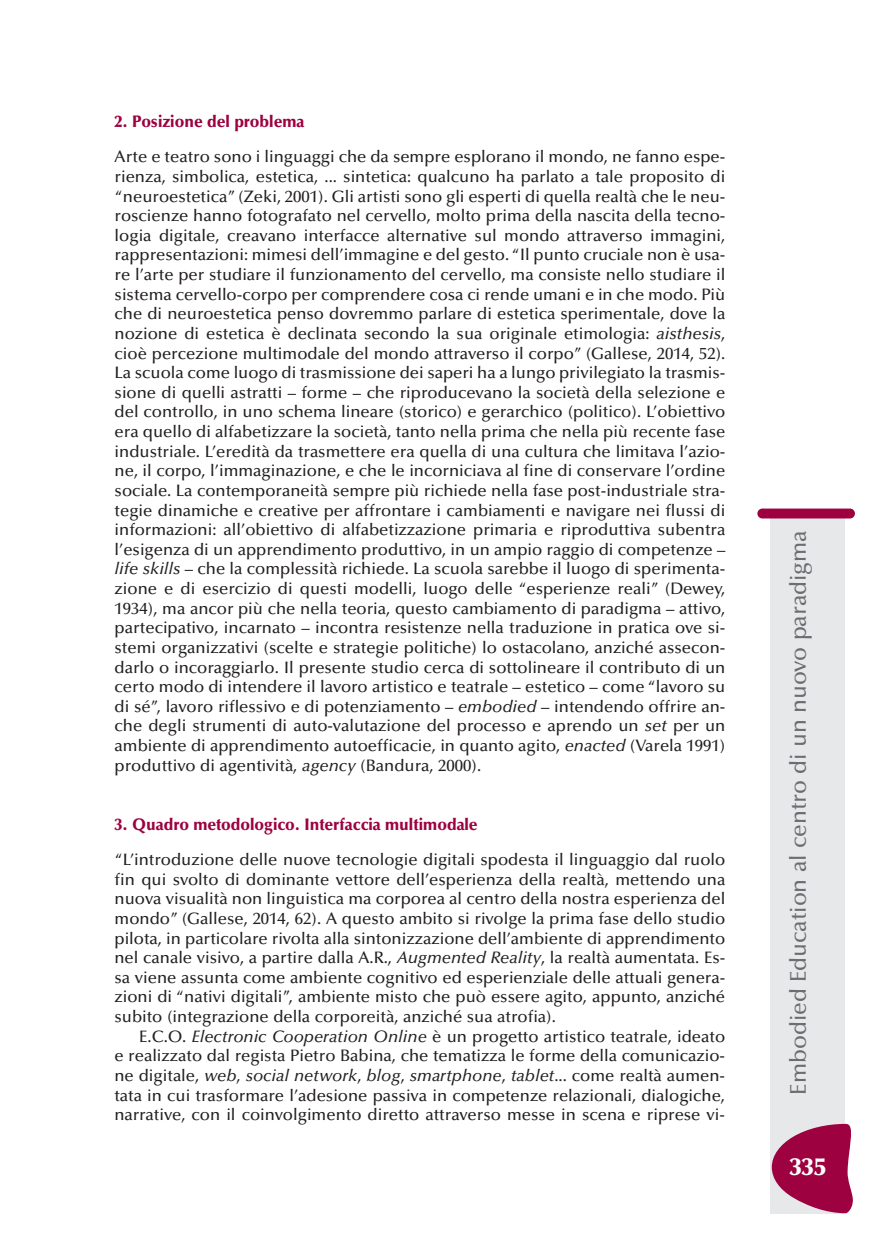
<style>
.page{position:relative;width:869px;height:1241px;background:#fff}
.page>*{position:absolute;margin:0;border:0;box-sizing:border-box;transform-origin:0 0}
.t1{font:900 24.5px "Optima";color:#fff}
.t2{font:500 22.75px "Optima";color:#6c6d70}
.t3{font:500 16.62px/19.6px "Optima";color:#231f20;text-align:justify}
.t4{font:900 16.62px "Optima";color:#9d0140;scale:.95 1}
.s1{font-style:italic}
</style>
<div class="page">
<div style="left:770px;top:516px;width:74px;height:697px;background:#e7e8e9"></div>
<div style="left:757px;top:508px;width:97px;height:10px;background:#9d0140;border-radius:5px"></div>
<svg style="left:771px;top:1123px;width:82px;height:89px"></svg>
<p class="t4" style="left:115px;top:114px;width:201px">2. Posizione del problema</p>
<p class="t3" style="left:114px;top:148px;width:612px">Arte e teatro sono i linguaggi che da sempre esplorano il mondo, ne fanno espe&shy;rienza, simbolica, estetica, ... sintetica: qualcuno ha parlato a tale proposito di “neuroestetica” (Zeki, 2001). Gli artisti sono gli esperti di quella realtà che le neu&shy;roscienze hanno fotografato nel cervello, molto prima della nascita della tecno&shy;logia digitale, creavano interfacce alternative sul mondo attraverso immagini, rappresentazioni: mimesi dell’immagine e del gesto. “Il punto cruciale non è usa&shy;re l’arte per studiare il funzionamento del cervello, ma consiste nello studiare il sistema cervello-corpo per comprendere cosa ci rende umani e in che modo. Più che di neuroestetica penso dovremmo parlare di estetica sperimentale, dove la nozione di estetica è declinata secondo la sua originale etimologia: <span class="s1">aisthesis</span>, cioè percezione multimodale del mondo attraverso il corpo” (Gallese, 2014, 52).<br>La scuola come luogo di trasmissione dei saperi ha a lungo privilegiato la trasmis&shy;sione di quelli astratti – forme – che riproducevano la società della selezione e del controllo, in uno schema lineare (storico) e gerarchico (politico). L’obiettivo era quello di alfabetizzare la società, tanto nella prima che nella più recente fase industriale. L’eredità da trasmettere era quella di una cultura che limitava l’azio&shy;ne, il corpo, l’immaginazione, e che le incorniciava al fine di conservare l’ordine sociale. La contemporaneità sempre più richiede nella fase post-industriale stra&shy;tegie dinamiche e creative per affrontare i cambiamenti e navigare nei flussi di informazioni: all’obiettivo di alfabetizzazione primaria e riproduttiva subentra l’esigenza di un apprendimento produttivo, in un ampio raggio di competenze – <span class="s1">life skills</span> – che la complessità richiede. La scuola sarebbe il luogo di sperimenta&shy;zione e di esercizio di questi modelli, luogo delle “esperienze reali” (Dewey, 1934), ma ancor più che nella teoria, questo cambiamento di paradigma – attivo, partecipativo, incarnato – incontra resistenze nella traduzione in pratica ove si&shy;stemi organizzativi (scelte e strategie politiche) lo ostacolano, anziché assecon&shy;darlo o incoraggiarlo. Il presente studio cerca di sottolineare il contributo di un certo modo di intendere il lavoro artistico e teatrale – estetico – come “lavoro su di sé”, lavoro riflessivo e di potenziamento – <span class="s1">embodied</span> – intendendo offrire an&shy;che degli strumenti di auto-valutazione del processo e aprendo un <span class="s1">set</span> per un ambiente di apprendimento autoefficacie, in quanto agito, <span class="s1">enacted</span> (Varela 1991) produttivo di agentività, <span class="s1">agency</span> (Bandura, 2000).</p>
<p class="t4" style="left:115px;top:817px;width:383px">3. Quadro metodologico. Interfaccia multimodale</p>
<p class="t3" style="left:114px;top:851px;width:612px">“L’introduzione delle nuove tecnologie digitali spodesta il linguaggio dal ruolo fin qui svolto di dominante vettore dell’esperienza della realtà, mettendo una nuova visualità non linguistica ma corporea al centro della nostra esperienza del mondo” (Gallese, 2014, 62). A questo ambito si rivolge la prima fase dello studio pilota, in particolare rivolta alla sintonizzazione dell’ambiente di apprendimento nel canale visivo, a partire dalla A.R., <span class="s1">Augmented Reality</span>, la realtà aumentata. Es&shy;sa viene assunta come ambiente cognitivo ed esperienziale delle attuali genera&shy;zioni di “nativi digitali”, ambiente misto che può essere agito, appunto, anziché subito (integrazione della corporeità, anziché sua atrofia).</p>
<p class="t3" style="left:114px;top:1027px;width:612px;text-indent:25px">E.C.O. <span class="s1">Electronic Cooperation Online</span> è un progetto artistico teatrale, ideato e realizzato dal regista Pietro Babina, che tematizza le forme della comunicazio&shy;ne digitale, <span class="s1">web</span>, <span class="s1">social network</span>, <span class="s1">blog</span>, <span class="s1">smartphone</span>, <span class="s1">tablet</span>... come realtà aumen&shy;tata in cui trasformare l’adesione passiva in competenze relazionali, dialogiche, narrative, con il coinvolgimento diretto attraverso messe in scena e riprese vi-</p>
<h2 class="t2" style="left:789px;top:1094px;width:565px;rotate:-90deg">Embodied Education al centro di un nuovo paradigma</h2>
<h1 class="t1" style="left:789px;top:1156px;width:38px">335</h1>
</div>
